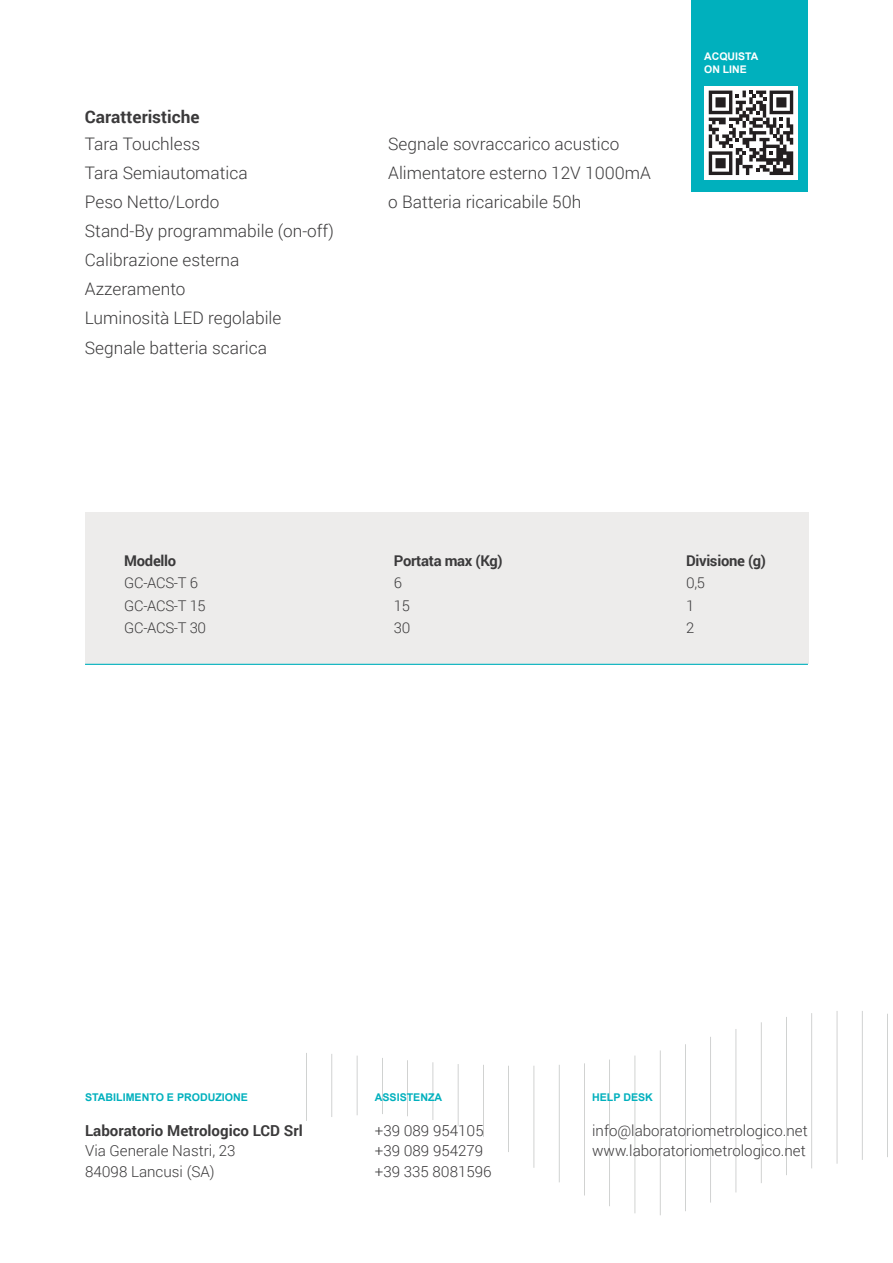
<style>
.page{position:relative;width:893px;height:1263px;background:#fff}
.page>*{position:absolute;margin:0;border:0;box-sizing:border-box;transform-origin:0 0}
.t1{font:300 17.25px/29.1px "Roboto";color:#3b3a3b}
.t2{font:700 17.25px "Roboto";color:#3b3a3b}
.t3{font:300 15.15px/20.2px "Roboto";color:#3b3a3b}
.t4{font:700 15.15px "Roboto";color:#3b3a3b}
.t5{font:300 14.85px/22.5px "Roboto";letter-spacing:-.02em;color:#3b3a3b}
.t6{font:700 14.85px "Roboto";letter-spacing:-.02em;color:#3b3a3b}
.t7{font:700 10.65px "Arial";color:#00b0bd}
.t8{font:700 10.5px/12.6px "Arial";color:#fff}
</style>
<div class="page">
<hr style="left:382px;top:1058px;width:1px;height:56px;background:#bbbdbc">
<hr style="left:357px;top:1055px;width:1px;height:60px;background:#bbbdbc">
<hr style="left:407px;top:1060px;width:1px;height:56px;background:#bbbdbc">
<hr style="left:331px;top:1054px;width:1px;height:63px;background:#bbbdbc">
<hr style="left:433px;top:1062px;width:1px;height:58px;background:#bbbdbc">
<hr style="left:306px;top:1053px;width:1px;height:68px;background:#bbbdbc">
<hr style="left:458px;top:1064px;width:1px;height:62px;background:#bbbdbc">
<hr style="left:483px;top:1065px;width:1px;height:72px;background:#bbbdbc">
<hr style="left:508px;top:1066px;width:1px;height:86px;background:#bbbdbc">
<hr style="left:887px;top:1014px;width:1px;height:143px;background:#bbbdbc">
<hr style="left:862px;top:1011px;width:1px;height:149px;background:#bbbdbc">
<hr style="left:837px;top:1011px;width:1px;height:153px;background:#bbbdbc">
<hr style="left:534px;top:1066px;width:1px;height:102px;background:#bbbdbc">
<hr style="left:811px;top:1013px;width:1px;height:155px;background:#bbbdbc">
<hr style="left:786px;top:1017px;width:1px;height:158px;background:#bbbdbc">
<hr style="left:559px;top:1065px;width:1px;height:117px;background:#bbbdbc">
<hr style="left:761px;top:1022px;width:1px;height:161px;background:#bbbdbc">
<hr style="left:736px;top:1029px;width:1px;height:163px;background:#bbbdbc">
<hr style="left:584px;top:1063px;width:1px;height:132px;background:#bbbdbc">
<hr style="left:710px;top:1037px;width:1px;height:165px;background:#bbbdbc">
<hr style="left:609px;top:1059px;width:1px;height:147px;background:#bbbdbc">
<hr style="left:685px;top:1044px;width:1px;height:167px;background:#bbbdbc">
<hr style="left:635px;top:1055px;width:1px;height:158px;background:#bbbdbc">
<hr style="left:660px;top:1050px;width:1px;height:165px;background:#bbbdbc">
<div style="left:692px;top:0;width:116px;height:191px;background:#00b0bd"></div>
<div style="left:704px;top:86px;width:94px;height:94px;background:#fff"></div>
<svg style="left:709px;top:91px;width:84px;height:84px"></svg>
<div style="left:85px;top:513px;width:723px;height:151px;background:#edeceb"></div>
<hr style="left:85px;top:664px;width:723px;height:1px;background:#00b0bd">
<p class="t2" style="left:85px;top:105px;width:116px">Caratteristiche</p>
<p class="t1" style="left:85px;top:128px;width:250px">Tara Touchless<br>Tara Semiautomatica<br>Peso Netto/Lordo<br>Stand-By programmabile (on-off)<br>Calibrazione esterna<br>Azzeramento<br>Luminosità LED regolabile<br>Segnale batteria scarica</p>
<p class="t1" style="left:388px;top:129px;width:264px">Segnale sovraccarico acustico<br>Alimentatore esterno 12V 1000mA o Batteria ricaricabile 50h</p>
<p class="t8" style="left:704px;top:50px;width:56px">ACQUISTA<br>ON LINE</p>
<p class="t6" style="left:124px;top:550px;width:53px">Modello</p>
<p class="t5" style="left:124px;top:571px;width:83px">GC-ACS-T 6<br>GC-ACS-T 15<br>GC-ACS-T 30</p>
<p class="t6" style="left:394px;top:550px;width:110px">Portata max (Kg)</p>
<p class="t5" style="left:394px;top:571px;width:18px">6<br>15<br>30</p>
<p class="t6" style="left:686px;top:550px;width:82px">Divisione (g)</p>
<p class="t5" style="left:686px;top:571px;width:21px">0,5<br>1<br>2</p>
<p class="t7" style="left:85px;top:1090px;width:164px">STABILIMENTO E PRODUZIONE</p>
<p class="t7" style="left:375px;top:1090px;width:69px">ASSISTENZA</p>
<p class="t7" style="left:592px;top:1090px;width:62px">HELP DESK</p>
<p class="t4" style="left:85px;top:1120px;width:219px">Laboratorio Metrologico LCD Srl</p>
<p class="t3" style="left:85px;top:1140px;width:152px">Via Generale Nastri, 23<br>84098 Lancusi (SA)</p>
<p class="t3" style="left:375px;top:1120px;width:118px">+39 089 954105 +39 089 954279 +39 335 8081596</p>
<p class="t3" style="left:592px;top:1120px;width:217px">info@laboratoriometrologico.net www.laboratoriometrologico.net</p>
</div>
